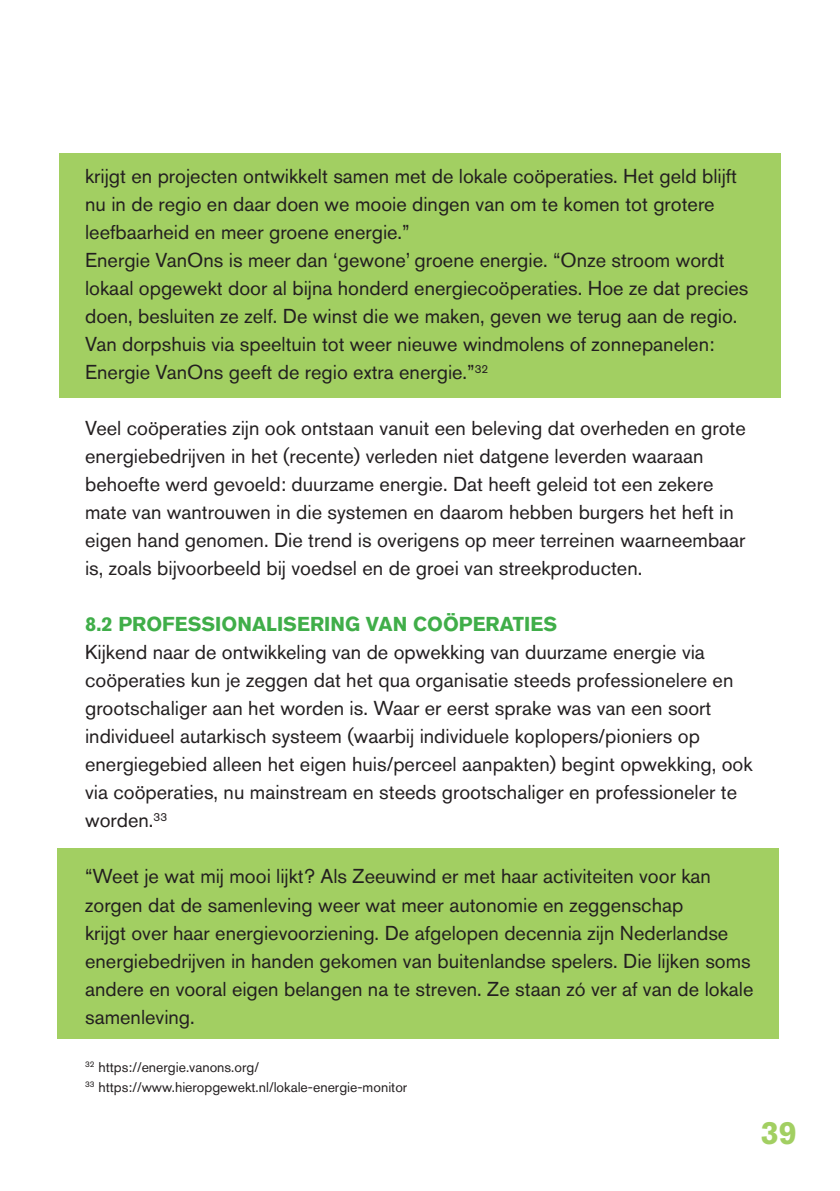
<style>
.page{position:relative;width:840px;height:1191px;background:#fff}
.page>*{position:absolute;margin:0;border:0;box-sizing:border-box;transform-origin:0 0}
.t1{font:700 32px "Akzidenz Grotesk BQ";color:#a2cf62}
.t2{font:20px/28px "Akzidenz Grotesk BQ";color:#231f20}
.Tussenkop_CAPS{font:700 20px "Akzidenz Grotesk BQ";color:#40ae49}
.Voetnoot{font:14px "Akzidenz Grotesk BQ";color:#231f20}
</style>
<div class="page">
<div style="left:57px;top:848px;width:721px;height:190px;background:#a2cf62"></div>
<div style="left:59px;top:154px;width:721px;height:244px;background:#a2cf62"></div>
<p class="t2" style="left:85px;top:162px;width:653px">krijgt en projecten ontwikkelt samen met de lokale coöperaties. Het geld blijft nu in de regio en daar doen we mooie dingen van om te komen tot grotere leefbaarheid en meer groene energie.”</p>
<p class="t2" style="left:85px;top:246px;width:664px">Energie VanOns is meer dan ‘gewone’ groene energie. “Onze stroom wordt lokaal opgewekt door al bijna honderd energiecoöperaties. Hoe ze dat precies doen, besluiten ze zelf. De winst die we maken, geven we terug aan de regio.<br>Van dorpshuis via speeltuin tot weer nieuwe windmolens of zonnepanelen:<br>Energie VanOns geeft de regio extra energie.”<sup>32</sup></p>
<p class="t2" style="left:85px;top:414px;width:662px">Veel coöperaties zijn ook ontstaan vanuit een beleving dat overheden en grote energiebedrijven in het (recente) verleden niet datgene leverden waaraan behoefte werd gevoeld: duurzame energie. Dat heeft geleid tot een zekere mate van wantrouwen in die systemen en daarom hebben burgers het heft in eigen hand genomen. Die trend is overigens op meer terreinen waarneembaar is, zoals bijvoorbeeld bij voedsel en de groei van streekproducten.</p>
<p class="Tussenkop_CAPS" style="left:85px;top:613px;width:473px">8.2 PROFESSIONALISERING VAN COÖPERATIES</p>
<p class="t2" style="left:85px;top:638px;width:668px">Kijkend naar de ontwikkeling van de opwekking van duurzame energie via coöperaties kun je zeggen dat het qua organisatie steeds professionelere en grootschaliger aan het worden is. Waar er eerst sprake was van een soort individueel autarkisch systeem (waarbij individuele koplopers/pioniers op energiegebied alleen het eigen huis/perceel aanpakten) begint opwekking, ook via coöperaties, nu mainstream en steeds grootschaliger en professioneler te worden.<sup>33</sup></p>
<p class="t2" style="left:85px;top:862px;width:669px">“Weet je wat mij mooi lijkt? Als Zeeuwind er met haar activiteiten voor kan zorgen dat de samenleving weer wat meer autonomie en zeggenschap<br>krijgt over haar energievoorziening. De afgelopen decennia zijn Nederlandse energiebedrijven in handen gekomen van buitenlandse spelers. Die lijken soms andere en vooral eigen belangen na te streven. Ze staan zó ver af van de lokale samenleving.</p>
<p class="Voetnoot" style="left:85px;top:1058px;width:175px"><sup>32</sup> https://energie.vanons.org/</p>
<p class="Voetnoot" style="left:85px;top:1078px;width:323px"><sup>33</sup> https://www.hieropgewekt.nl/lokale-energie-monitor</p>
<h1 class="t1" style="left:760px;top:1114px;width:37px">39</h1>
</div>
